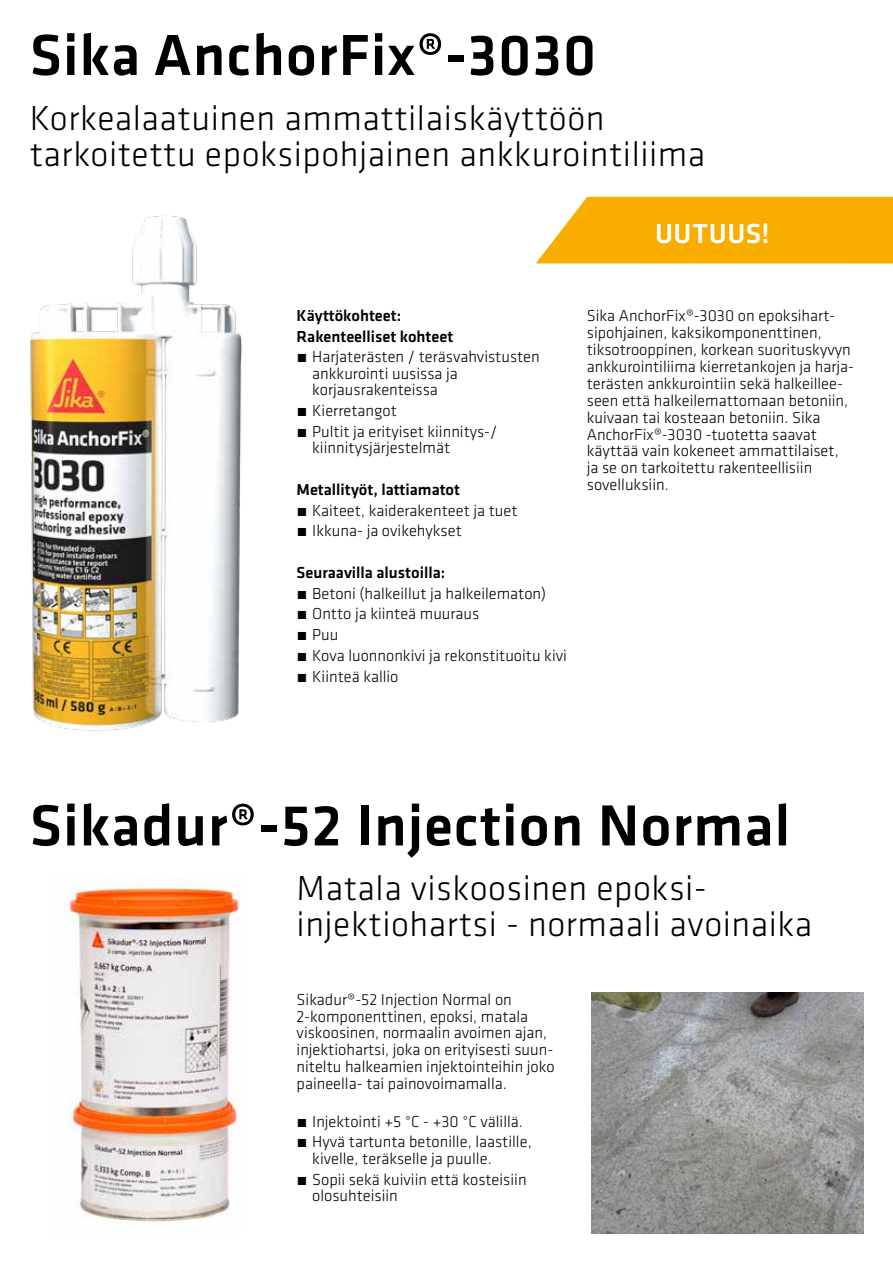
<style>
.page{position:relative;width:893px;height:1263px;background:#fff}
.page>*{position:absolute;margin:0;border:0;box-sizing:border-box;transform-origin:0 0}
.t1{font:500 60px "Klavika";letter-spacing:.015em;color:#000}
.t2{font:300 36px/36px "Klavika";letter-spacing:.015em;color:#000}
.t3{font:500 28.5px "Klavika";letter-spacing:.015em;color:#fff}
.t4{font:300 16.5px/17px "Klavika";color:#000}
.t5{font:500 16.5px/20.7px "Klavika";color:#000}
</style>
<div class="page">
<img style="left:591px;top:992px;width:272px;height:241px">
<img style="left:66px;top:886px;width:174px;height:338px">
<img style="left:30px;top:216px;width:213px;height:515px">
<svg style="left:536px;top:197px;width:357px;height:66px"></svg>
<h1 class="t1" style="left:30px;top:14px;width:568px">Sika AnchorFix®-3030</h1>
<h2 class="t2" style="left:30px;top:99px;width:677px">Korkealaatuinen ammattilaiskäyttöön tarkoitettu epoksipohjainen ankkurointiliima</h2>
<h3 class="t3" style="left:655px;top:214px;width:116px">UUTUUS!</h3>
<p class="t5" style="left:297px;top:305px;width:158px">Käyttökohteet:<br>Rakenteelliset kohteet</p>
<p class="t4" style="left:312px;top:348px;width:229px;line-height:16.5px;text-indent:-16px">́ Harjaterästen / teräsvahvistusten ankkurointi uusissa ja korjausrakenteissa</p>
<p class="t4" style="left:297px;top:400px;width:202px;line-height:20.7px">́ Kierretangot<br>́ Pultit ja erityiset kiinnitys-/</p>
<p class="t4" style="left:312px;top:439px;width:139px">kiinnitysjärjestelmät</p>
<p class="t5" style="left:297px;top:479px;width:165px">Metallityöt, lattiamatot</p>
<p class="t4" style="left:297px;top:500px;width:222px;line-height:20.7px">́ Kaiteet, kaiderakenteet ja tuet ́ Ikkuna- ja ovikehykset</p>
<p class="t5" style="left:297px;top:562px;width:150px">Seuraavilla alustoilla:</p>
<p class="t4" style="left:297px;top:583px;width:272px;line-height:20.7px">́ Betoni (halkeillut ja halkeilematon)<br>́ Ontto ja kiinteä muuraus<br>́ Puu<br>́ Kova luonnonkivi ja rekonstituoitu kivi ́ Kiinteä kallio</p>
<p class="t4" style="left:587px;top:307px;width:269px">Sika AnchorFix®-3030 on epoksihart&shy;sipohjainen, kaksikomponenttinen, tiksotrooppinen, korkean suorituskyvyn ankkurointiliima kierretankojen ja harja&shy;terästen ankkurointiin sekä halkeillee&shy;seen että halkeilemattomaan betoniin, kuivaan tai kosteaan betoniin. Sika AnchorFix®-3030 -tuotetta saavat käyttää vain kokeneet ammattilaiset, ja se on tarkoitettu rakenteellisiin sovelluksiin.</p>
<h1 class="t1" style="left:30px;top:785px;width:762px">Sikadur®-52 Injection Normal</h1>
<h2 class="t2" style="left:297px;top:870px;width:517px">Matala viskoosinen epoksi&shy;injektiohartsi - normaali avoinaika</h2>
<p class="t4" style="left:297px;top:990px;width:260px">Sikadur®-52 Injection Normal on 2-komponenttinen, epoksi, matala viskoosinen, normaalin avoimen ajan, injektiohartsi, joka on erityisesti suun&shy;niteltu halkeamien injektointeihin joko paineella- tai painovoimamalla.</p>
<p class="t4" style="left:297px;top:1110px;width:237px;line-height:20.7px">́ Injektointi +5 °C - +30 °C välillä. ́ Hyvä tartunta betonille, laastille,</p>
<p class="t4" style="left:297px;top:1148px;width:231px;line-height:20.7px;text-indent:16px">kivelle, teräkselle ja puulle.<br>́ Sopii sekä kuiviin että kosteisiin</p>
<p class="t4" style="left:312px;top:1187px;width:87px">olosuhteisiin</p>
</div>
